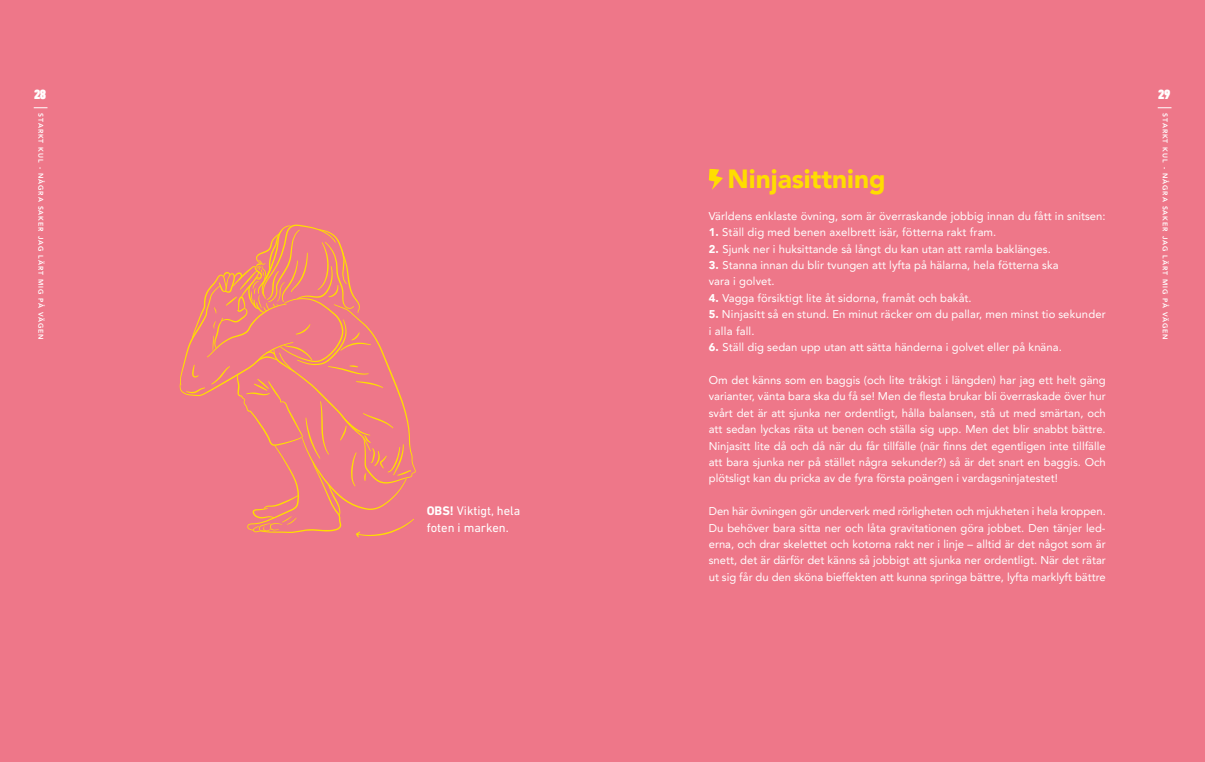
<style>
.page{position:relative;width:1205px;height:762px;background:#ee7789}
.page>*{position:absolute;margin:0;border:0;box-sizing:border-box;transform-origin:0 0}
.t1{font:900 26.25px "Avenir LT Pro";color:#fd0}
.t2{font:900 condensed 13.75px "DIN Next LT Pro";color:#fff}
.t3{font:12.62px/16.4px "DIN Next LT Pro";color:#fff}
.t4{font:11.25px/16.4px "Avenir LT Pro";letter-spacing:.005em;color:#fff}
.t5{font:800 6.88px "Avenir";letter-spacing:.14em;color:#fff}
.s1{font-weight:700}
.s2{font-weight:900}
</style>
<div class="page">
<svg style="left:1157px;top:107px;width:14px;height:1px"></svg>
<svg style="left:34px;top:107px;width:13px;height:1px"></svg>
<svg style="left:709px;top:169px;width:14px;height:21px"></svg>
<svg style="left:179px;top:224px;width:237px;height:313px"></svg>
<p class="t2" style="left:34px;top:89px;width:14px">28</p>
<p class="t5" style="left:45px;top:113px;width:228px;rotate:90deg">STARKT KUL - NÅGRA SAKER JAG LÄRT MIG PÅ VÄGEN</p>
<p class="t3" style="left:427px;top:504px;width:95px"><span class="s1">OBS!</span> Viktigt, hela foten i marken.</p>
<h1 class="t1" style="left:727px;top:169px;width:160px">Ninjasittning</h1>
<p class="t4" style="left:709px;top:209px;width:398px">Världens enklaste övning, som är överraskande jobbig innan du fått in snitsen:</p>
<p class="t4" style="left:709px;top:225px;width:289px"><span class="s2">1.</span> Ställ dig med benen axelbrett isär, fötterna rakt fram.</p>
<p class="t4" style="left:709px;top:242px;width:343px"><span class="s2">2.</span> Sjunk ner i huksittande så långt du kan utan att ramla baklänges.</p>
<p class="t4" style="left:709px;top:258px;width:351px"><span class="s2">3.</span> Stanna innan du blir tvungen att lyfta på hälarna, hela fötterna ska vara i golvet.</p>
<p class="t4" style="left:709px;top:291px;width:264px"><span class="s2">4.</span> Vagga försiktigt lite åt sidorna, framåt och bakåt.</p>
<p class="t4" style="left:709px;top:307px;width:398px"><span class="s2">5.</span> Ninjasitt så en stund. En minut räcker om du pallar, men minst tio sekunder i alla fall.</p>
<p class="t4" style="left:709px;top:340px;width:354px"><span class="s2">6.</span> Ställ dig sedan upp utan att sätta händerna i golvet eller på knäna.</p>
<p class="t4" style="left:709px;top:373px;width:398px;text-align:justify">Om det känns som en baggis (och lite tråkigt i längden) har jag ett helt gäng varianter, vänta bara ska du få se! Men de flesta brukar bli överraskade över hur svårt det är att sjunka ner ordentligt, hålla balansen, stå ut med smärtan, och att sedan lyckas räta ut benen och ställa sig upp. Men det blir snabbt bättre.<br>Ninjasitt lite då och då när du får tillfälle (när finns det egentligen inte tillfälle att bara sjunka ner på stället några sekunder?) så är det snart en baggis. Och plötsligt kan du pricka av de fyra första poängen i vardagsninjatestet!</p>
<p class="t4" style="left:709px;top:504px;width:398px;text-align:justify">Den här övningen gör underverk med rörligheten och mjukheten i hela kroppen.<br>Du behöver bara sitta ner och låta gravitationen göra jobbet. Den tänjer led&shy;erna, och drar skelettet och kotorna rakt ner i linje – alltid är det något som är snett, det är därför det känns så jobbigt att sjunka ner ordentligt. När det rätar ut sig får du den sköna bieffekten att kunna springa bättre, lyfta marklyft bättre</p>
<p class="t2" style="left:1158px;top:89px;width:14px">29</p>
<p class="t5" style="left:1169px;top:113px;width:228px;rotate:90deg">STARKT KUL - NÅGRA SAKER JAG LÄRT MIG PÅ VÄGEN</p>
</div>
